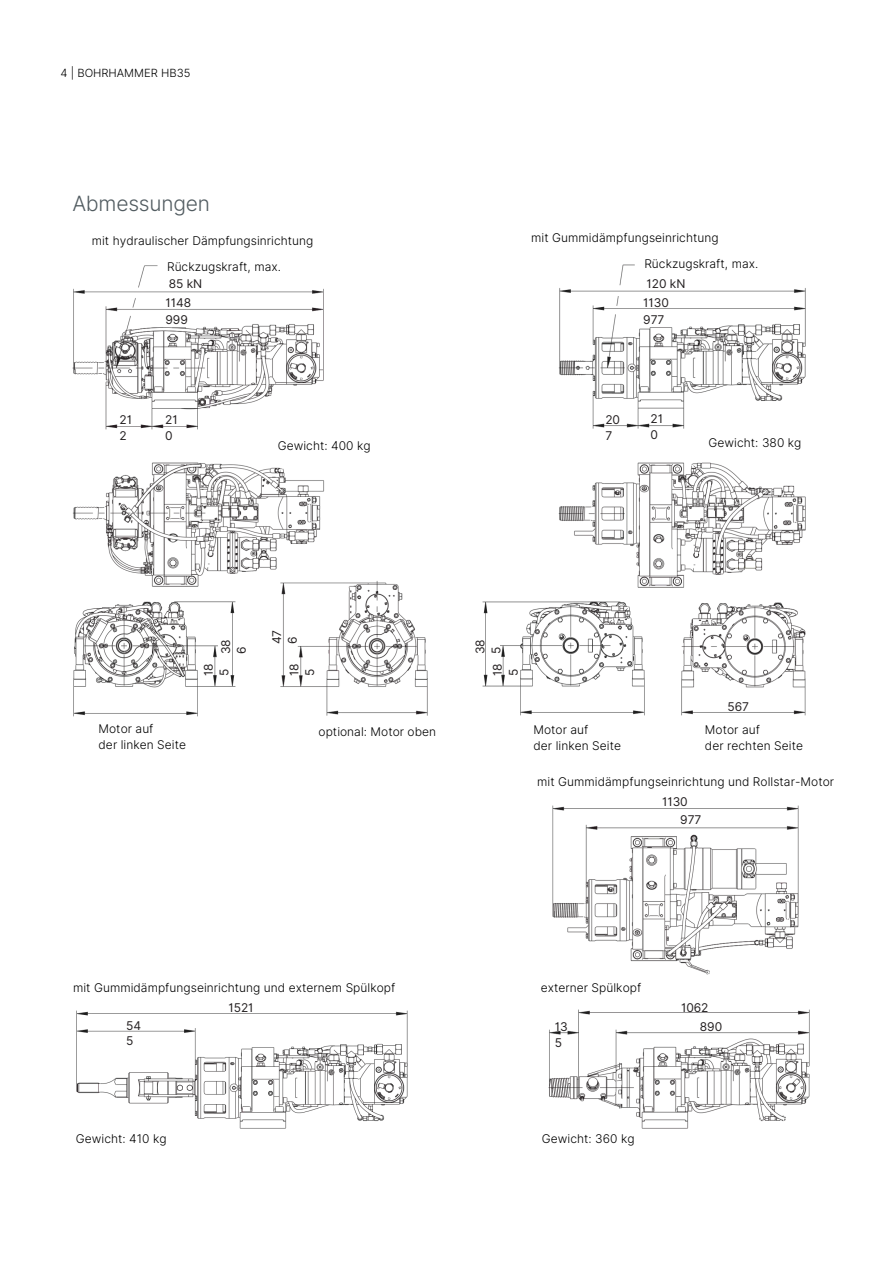
<style>
.page{position:relative;width:894px;height:1264px;background:#fff}
.page>*{position:absolute;margin:0;border:0;box-sizing:border-box;transform-origin:0 0}
.t1{font:300 21px "Inter";letter-spacing:-.01em;color:#525c61}
.t2{font:300 12px "Inter";letter-spacing:.005em;color:#000}
.t3{font:12px/15.8px "Inter";letter-spacing:-.005em;color:#231f20}
.t4{font:300 11.25px "Inter";color:#000}
</style>
<div class="page">
<img style="left:72px;top:279px;width:252px;height:151px">
<img style="left:76px;top:1010px;width:332px;height:119px">
<img style="left:73px;top:462px;width:355px;height:255px">
<img style="left:482px;top:601px;width:163px;height:115px">
<img style="left:558px;top:276px;width:248px;height:153px">
<img style="left:558px;top:462px;width:248px;height:126px">
<img style="left:552px;top:805px;width:247px;height:170px">
<img style="left:681px;top:602px;width:125px;height:114px">
<img style="left:548px;top:1009px;width:262px;height:120px">
<svg style="left:552px;top:974px;width:99px;height:1px"></svg>
<p class="t4" style="left:61px;top:66px;width:131px">4 | BOHRHAMMER HB35</p>
<p class="t1" style="left:72px;top:191px;width:139px">Abmessungen</p>
<p class="t2" style="left:92px;top:233px;width:223px">mit hydraulischer Dämpfungsinrichtung</p>
<p class="t2" style="left:531px;top:231px;width:189px">mit Gummidämpfungseinrichtung</p>
<p class="t2" style="left:167px;top:259px;width:115px">Rückzugskraft, max.</p>
<p class="t2" style="left:644px;top:257px;width:115px">Rückzugskraft, max.</p>
<p class="t3" style="left:169px;top:275px;width:35px">85 kN</p>
<p class="t3" style="left:165px;top:295px;width:27px">1148</p>
<p class="t3" style="left:165px;top:311px;width:24px">999</p>
<h2 class="t3" style="left:120px;top:412px;width:14px">21<br>2</h2>
<p class="t3" style="left:165px;top:412px;width:14px">21<br>0</p>
<p class="t3" style="left:646px;top:275px;width:40px">120 kN</p>
<p class="t3" style="left:643px;top:295px;width:27px">1130</p>
<p class="t3" style="left:643px;top:311px;width:23px">977</p>
<p class="t3" style="left:605px;top:412px;width:16px">20<br>7</p>
<p class="t3" style="left:650px;top:411px;width:14px">21<br>0</p>
<p class="t2" style="left:278px;top:438px;width:94px">Gewicht: 400 kg</p>
<p class="t2" style="left:708px;top:435px;width:94px">Gewicht: 380 kg</p>
<p class="t3" style="left:218px;top:654px;width:17px;rotate:-90deg">38<br>6</p>
<p class="t3" style="left:200px;top:676px;width:14px;rotate:-90deg">18<br>5</p>
<p class="t3" style="left:269px;top:644px;width:16px;rotate:-90deg">47<br>6</p>
<p class="t3" style="left:286px;top:676px;width:14px;rotate:-90deg">18<br>5</p>
<p class="t3" style="left:472px;top:654px;width:17px;rotate:-90deg">38<br>5</p>
<p class="t3" style="left:489px;top:676px;width:14px;rotate:-90deg">18<br>5</p>
<p class="t3" style="left:727px;top:698px;width:23px">567</p>
<p class="t2" style="left:98px;top:721px;width:56px">Motor auf</p>
<p class="t2" style="left:318px;top:724px;width:119px">optional: Motor oben</p>
<p class="t2" style="left:98px;top:737px;width:89px">der linken Seite</p>
<p class="t2" style="left:533px;top:722px;width:56px">Motor auf</p>
<p class="t2" style="left:533px;top:738px;width:89px">der linken Seite</p>
<p class="t2" style="left:704px;top:722px;width:56px">Motor auf</p>
<p class="t2" style="left:704px;top:738px;width:99px">der rechten Seite</p>
<p class="t2" style="left:537px;top:774px;width:298px">mit Gummidämpfungseinrichtung und Rollstar-Motor</p>
<p class="t3" style="left:662px;top:793px;width:27px">1130</p>
<p class="t3" style="left:680px;top:811px;width:23px">977</p>
<p class="t2" style="left:73px;top:980px;width:323px">mit Gummidämpfungseinrichtung und externem Spülkopf</p>
<p class="t2" style="left:540px;top:980px;width:102px">externer Spülkopf</p>
<h1 class="t3" style="left:126px;top:1017px;width:16px">54<br>5</h1>
<p class="t3" style="left:228px;top:1000px;width:27px">1521</p>
<p class="t3" style="left:554px;top:1018px;width:14px">13<br>5</p>
<p class="t2" style="left:76px;top:1131px;width:92px">Gewicht: 410 kg</p>
<p class="t2" style="left:541px;top:1131px;width:94px">Gewicht: 360 kg</p>
<p class="t3" style="left:681px;top:999px;width:29px">1062</p>
<p class="t3" style="left:699px;top:1018px;width:24px">890</p>
</div>
